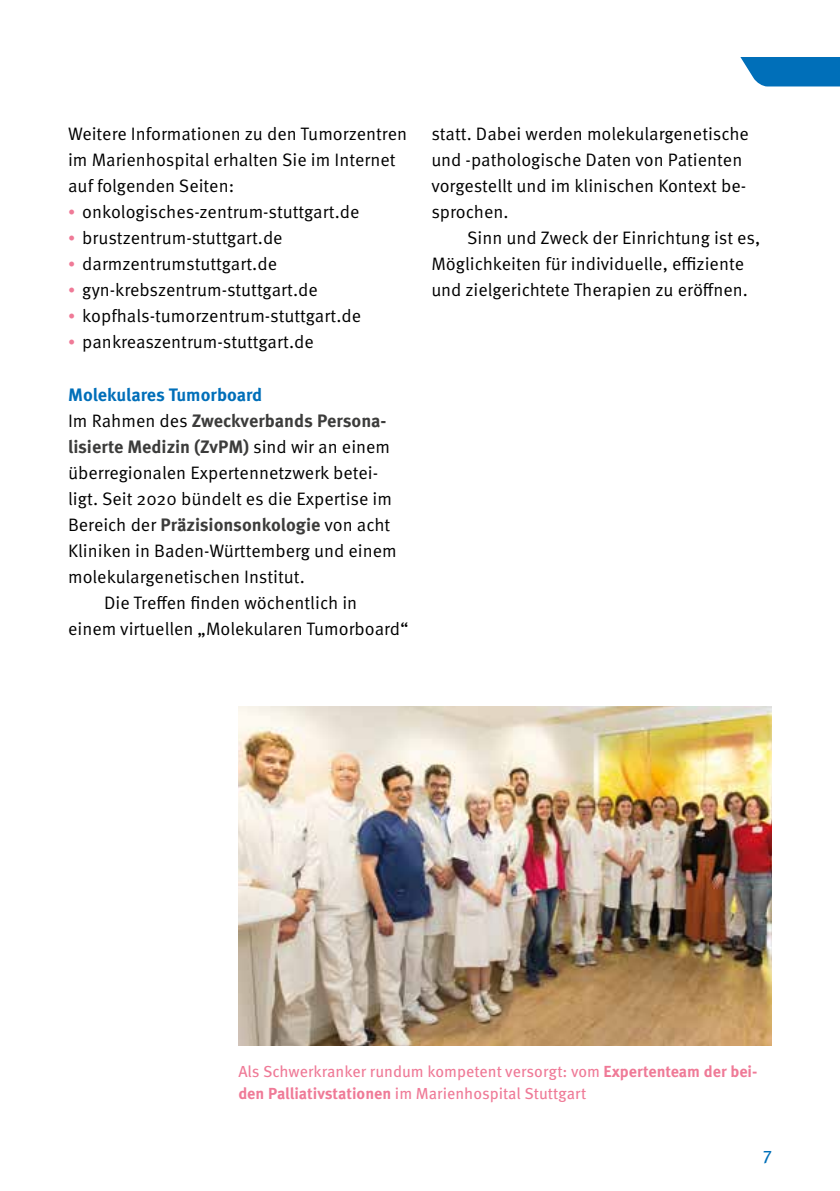
<style>
.page{position:relative;width:840px;height:1191px;background:#fff}
.page>*{position:absolute;margin:0;border:0;box-sizing:border-box;transform-origin:0 0}
.t1{font:18px/26px "Meta Pro";color:#000}
.t2{font:700 18px "Meta Pro";color:#3c3c3b}
.t3{font:700 18px "Meta Pro";letter-spacing:-.005em;color:#006fb9}
.t4{font:18px "Meta Pro";color:#006fb9}
.t5{font:16px/22px "Meta Pro";color:#ef7a97}
.s1{font-size:14px;color:#ef7a97}
.s2{font-weight:400;color:#000}
.s3{font-weight:700}
</style>
<div class="page">
<img style="left:238px;top:707px;width:533px;height:338px">
<svg style="left:740px;top:57px;width:99px;height:29px;background:#197dbf"></svg>
<p class="t1" style="left:68px;top:121px;width:340px">Weitere Informationen zu den Tumorzentren im Marienhospital erhalten Sie im Internet auf folgenden Seiten:</p>
<p class="t1" style="left:68px;top:199px;width:293px"><span class="s1">•</span> onkologisches-zentrum-stuttgart.de</p>
<p class="t1" style="left:68px;top:225px;width:216px"><span class="s1">•</span> brustzentrum-stuttgart.de</p>
<p class="t1" style="left:68px;top:251px;width:210px"><span class="s1">•</span> darmzentrumstuttgart.de</p>
<p class="t1" style="left:68px;top:277px;width:251px"><span class="s1">•</span> gyn-krebszentrum-stuttgart.de</p>
<p class="t1" style="left:68px;top:303px;width:294px"><span class="s1">•</span> kopfhals-tumorzentrum-stuttgart.de</p>
<p class="t1" style="left:68px;top:329px;width:247px"><span class="s1">•</span> pankreaszentrum-stuttgart.de</p>
<p class="t3" style="left:68px;top:383px;width:196px">Molekulares Tumorboard</p>
<p class="t2" style="left:68px;top:409px;width:320px"><span class="s2">Im Rahmen des</span> Zweckverbands Persona-</p>
<p class="t2" style="left:68px;top:435px;width:323px">lisierte Medizin (ZvPM) <span class="s2">sind wir an einem</span></p>
<p class="t1" style="left:68px;top:459px;width:311px">überregionalen Expertennetzwerk betei-</p>
<p class="t1" style="left:68px;top:485px;width:325px">ligt. Seit 2020 bündelt es die Expertise im</p>
<p class="t2" style="left:68px;top:513px;width:323px"><span class="s2">Bereich der</span> Präzisionsonkologie <span class="s2">von acht</span></p>
<p class="t1" style="left:68px;top:537px;width:330px">Kliniken in Baden-Württemberg und einem</p>
<p class="t1" style="left:68px;top:563px;width:238px">molekulargenetischen Institut.</p>
<p class="t1" style="left:104px;top:589px;width:254px">Die Treffen finden wöchentlich in</p>
<p class="t1" style="left:68px;top:615px;width:342px">einem virtuellen „Molekularen Tumorboard“</p>
<p class="t1" style="left:431px;top:121px;width:319px">statt. Dabei werden molekulargenetische und -pathologische Daten von Patienten vorgestellt und im klinischen Kontext be&shy;sprochen.</p>
<p class="t1" style="left:431px;top:225px;width:330px;text-indent:36px">Sinn und Zweck der Einrichtung ist es,<br>Möglichkeiten für individuelle, effiziente und zielgerichtete Therapien zu eröffnen.</p>
<p class="t5" style="left:238px;top:1060px;width:520px">Als Schwerkranker rundum kompetent versorgt: vom <span class="s3">Expertenteam der bei&shy;den Palliativstationen</span> im Marienhospital Stuttgart</p>
<p class="t4" style="left:762px;top:1142px;width:10px">7</p>
</div>
